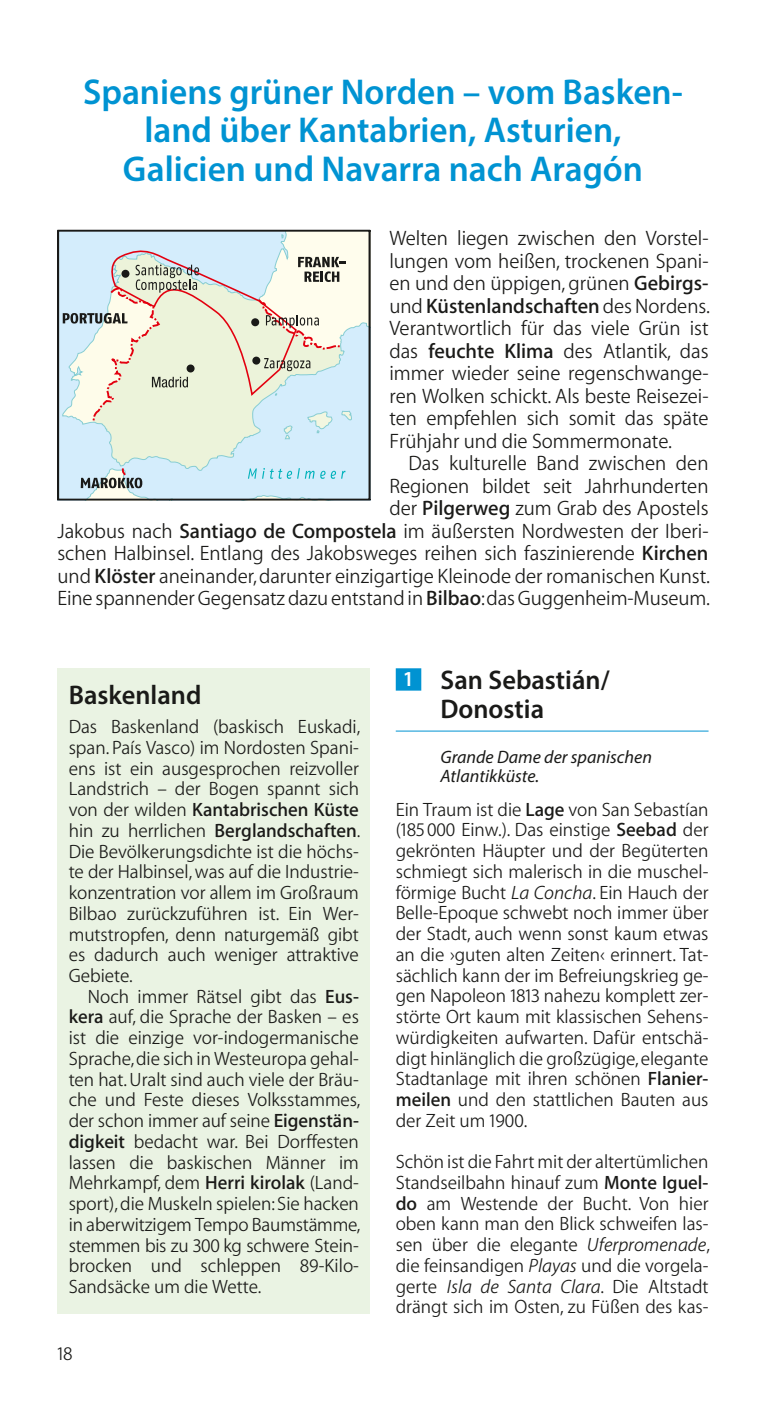
<style>
.page{position:relative;width:766px;height:1404px;background:#fff}
.page>*{position:absolute;margin:0;border:0;box-sizing:border-box;transform-origin:0 0}
.t1{font:600 36px/38.7px "Myriad Pro";color:#0093d2;text-align:center}
.t2{font:600 27px/29.2px "Myriad Pro";color:#1a1a18}
.t3{font:300 20.93px "ADAC Myriad OT";color:#1a1a18}
.t4{font:700 20.93px "ADAC Myriad OT";color:#1a1a18}
.t5{font:300 19.35px/20.7px "ADAC Myriad OT";color:#1a1a18;text-align:justify}
.t6{font:700 19.35px "ADAC Myriad OT";color:#1a1a18}
.t7{font:italic 18px/19.3px "Myriad Pro";color:#1a1a18}
.s1{font-weight:700}
.s2{font-weight:300}
.s3{font-size:21.38px;color:#fff}
.s4{font-style:italic}
</style>
<div class="page">
<div style="left:395px;top:668px;width:26px;height:22px;background:#0093d2"></div>
<hr style="left:395px;top:730px;width:313px;height:1px;background:#0093d2">
<svg style="left:60px;top:233px;width:307px;height:264px;background:#dce6e2"></svg>
<div style="left:57px;top:230px;width:313px;height:270px;border:2px solid #1a1a18"></div>
<div style="left:57px;top:668px;width:313px;height:645px;background:#eaf3e3"></div>
<p class="t1" style="left:83px;top:71px;width:601px">Spaniens grüner Norden – vom Basken&shy;land über Kantabrien, Asturien,<br>Galicien und Navarra nach Aragón</p>
<p class="t3" style="left:389px;top:226px;width:320px">Welten liegen zwischen den Vorstel-</p>
<p class="t3" style="left:389px;top:249px;width:320px">lungen vom heißen, trockenen Spani-</p>
<p class="t3" style="left:389px;top:271px;width:320px">en und den üppigen, grünen <span class="s1">Gebirgs-</span></p>
<p class="t4" style="left:389px;top:294px;width:322px"><span class="s2">und</span> Küstenlandschaften <span class="s2">des Nordens.</span></p>
<p class="t3" style="left:389px;top:316px;width:320px">Verantwortlich für das viele Grün ist</p>
<p class="t3" style="left:389px;top:339px;width:320px">das <span class="s1">feuchte Klima</span> des Atlantik, das</p>
<p class="t3" style="left:389px;top:361px;width:320px">immer wieder seine regenschwange-</p>
<p class="t3" style="left:389px;top:384px;width:320px">ren Wolken schickt. Als beste Reisezei-</p>
<p class="t3" style="left:389px;top:406px;width:320px">ten empfehlen sich somit das späte</p>
<p class="t3" style="left:389px;top:429px;width:284px">Frühjahr und die Sommermonate.</p>
<p class="t3" style="left:408px;top:451px;width:301px">Das kulturelle Band zwischen den</p>
<p class="t3" style="left:389px;top:474px;width:320px">Regionen bildet seit Jahrhunderten</p>
<p class="t3" style="left:389px;top:496px;width:320px">der <span class="s1">Pilgerweg</span> zum Grab des Apostels</p>
<p class="t3" style="left:57px;top:519px;width:652px">Jakobus nach <span class="s1">Santiago de Compostela</span> im äußersten Nordwesten der Iberi-</p>
<p class="t3" style="left:57px;top:541px;width:652px">schen Halbinsel. Entlang des Jakobsweges reihen sich faszinierende <span class="s1">Kirchen</span></p>
<p class="t3" style="left:57px;top:564px;width:654px">und <span class="s1">Klöster</span> aneinander, darunter einzigartige Kleinode der romanischen Kunst.</p>
<p class="t3" style="left:57px;top:586px;width:654px">Eine spannender Gegensatz dazu entstand in <span class="s1">Bilbao</span>: das Guggenheim-Museum.</p>
<p class="t2" style="left:69px;top:679px;width:134px">Baskenland</p>
<p class="t5" style="left:69px;top:716px;width:293px">Das Baskenland (baskisch Euskadi,</p>
<p class="t5" style="left:69px;top:737px;width:292px">span. País Vasco) im Nordosten Spani-</p>
<p class="t5" style="left:69px;top:758px;width:292px">ens ist ein ausgesprochen reizvoller</p>
<p class="t5" style="left:69px;top:778px;width:292px">Landstrich – der Bogen spannt sich</p>
<p class="t6" style="left:69px;top:798px;width:292px"><span class="s2">von der wilden</span> Kantabrischen Küste</p>
<p class="t5" style="left:69px;top:820px;width:293px">hin zu herrlichen <span class="s1">Berglandschaften</span>.</p>
<p class="t5" style="left:69px;top:841px;width:290px">Die Bevölkerungsdichte ist die höchs-</p>
<p class="t5" style="left:69px;top:861px;width:290px">te der Halbinsel, was auf die Industrie-</p>
<p class="t5" style="left:69px;top:882px;width:292px">konzentration vor allem im Großraum</p>
<p class="t5" style="left:69px;top:903px;width:292px">Bilbao zurückzuführen ist. Ein Wer-</p>
<p class="t5" style="left:69px;top:923px;width:292px">mutstropfen, denn naturgemäß gibt</p>
<p class="t5" style="left:69px;top:944px;width:292px">es dadurch auch weniger attraktive</p>
<p class="t5" style="left:69px;top:965px;width:66px">Gebiete.</p>
<p class="t5" style="left:88px;top:986px;width:271px">Noch immer Rätsel gibt das <span class="s1">Eus-</span></p>
<p class="t5" style="left:69px;top:1006px;width:291px"><span class="s1">kera</span> auf, die Sprache der Basken – es</p>
<p class="t5" style="left:69px;top:1027px;width:292px">ist die einzige vor-indogermanische</p>
<p class="t5" style="left:69px;top:1048px;width:292px">Sprache, die sich in Westeuropa gehal-</p>
<p class="t5" style="left:69px;top:1069px;width:292px">ten hat. Uralt sind auch viele der Bräu-</p>
<p class="t5" style="left:69px;top:1089px;width:293px">che und Feste dieses Volksstammes,</p>
<p class="t5" style="left:69px;top:1110px;width:290px">der schon immer auf seine <span class="s1">Eigenstän-</span></p>
<p class="t5" style="left:69px;top:1131px;width:292px"><span class="s1">digkeit</span> bedacht war. Bei Dorffesten</p>
<p class="t5" style="left:69px;top:1151px;width:292px">lassen die baskischen Männer im</p>
<p class="t5" style="left:69px;top:1172px;width:290px">Mehrkampf, dem <span class="s1">Herri kirolak</span> (Land-</p>
<p class="t5" style="left:69px;top:1193px;width:292px">sport), die Muskeln spielen: Sie hacken</p>
<p class="t5" style="left:69px;top:1214px;width:293px">in aberwitzigem Tempo Baumstämme,</p>
<p class="t5" style="left:69px;top:1234px;width:292px">stemmen bis zu 300 kg schwere Stein-</p>
<p class="t5" style="left:69px;top:1255px;width:292px">brocken und schleppen 89-Kilo-</p>
<p class="t5" style="left:69px;top:1276px;width:194px">Sandsäcke um die Wette.</p>
<p class="t5" style="left:57px;top:1343px;width:17px">18</p>
<p class="t2" style="left:440px;top:664px;width:170px;text-indent:-38px"><span class="s3">1</span> San Sebastián/<br>Donostia</p>
<p class="t7" style="left:440px;top:746px;width:213px">Grande Dame der spanischen<br>Atlantikküste.</p>
<p class="t5" style="left:395px;top:799px;width:314px">Ein Traum ist die <span class="s1">Lage</span> von San Sebastían (185 000 Einw.). Das einstige <span class="s1">Seebad</span> der gekrönten Häupter und der Begüterten schmiegt sich malerisch in die muschel&shy;förmige Bucht <span class="s4">La Concha</span>. Ein Hauch der Belle-Epoque schwebt noch immer über der Stadt, auch wenn sonst kaum etwas an die ›guten alten Zeiten‹ erinnert. Tat&shy;sächlich kann der im Befreiungskrieg ge&shy;gen Napoleon 1813 nahezu komplett zer&shy;störte Ort kaum mit klassischen Sehens&shy;würdigkeiten aufwarten. Dafür entschä&shy;digt hinlänglich die großzügige, elegante Stadtanlage mit ihren schönen <span class="s1">Flanier&shy;meilen</span> und den stattlichen Bauten aus der Zeit um 1900.</p>
<p class="t5" style="left:395px;top:1151px;width:315px">Schön ist die Fahrt mit der altertümlichen Standseilbahn hinauf zum <span class="s1">Monte Iguel&shy;do</span> am Westende der Bucht. Von hier oben kann man den Blick schweifen las&shy;sen über die elegante <span class="s4">Uferpromenade</span>, die feinsandigen <span class="s4">Playas</span> und die vorgela&shy;gerte <span class="s4">Isla de Santa Clara</span>. Die Altstadt drängt sich im Osten, zu Füßen des kas-</p>
</div>
